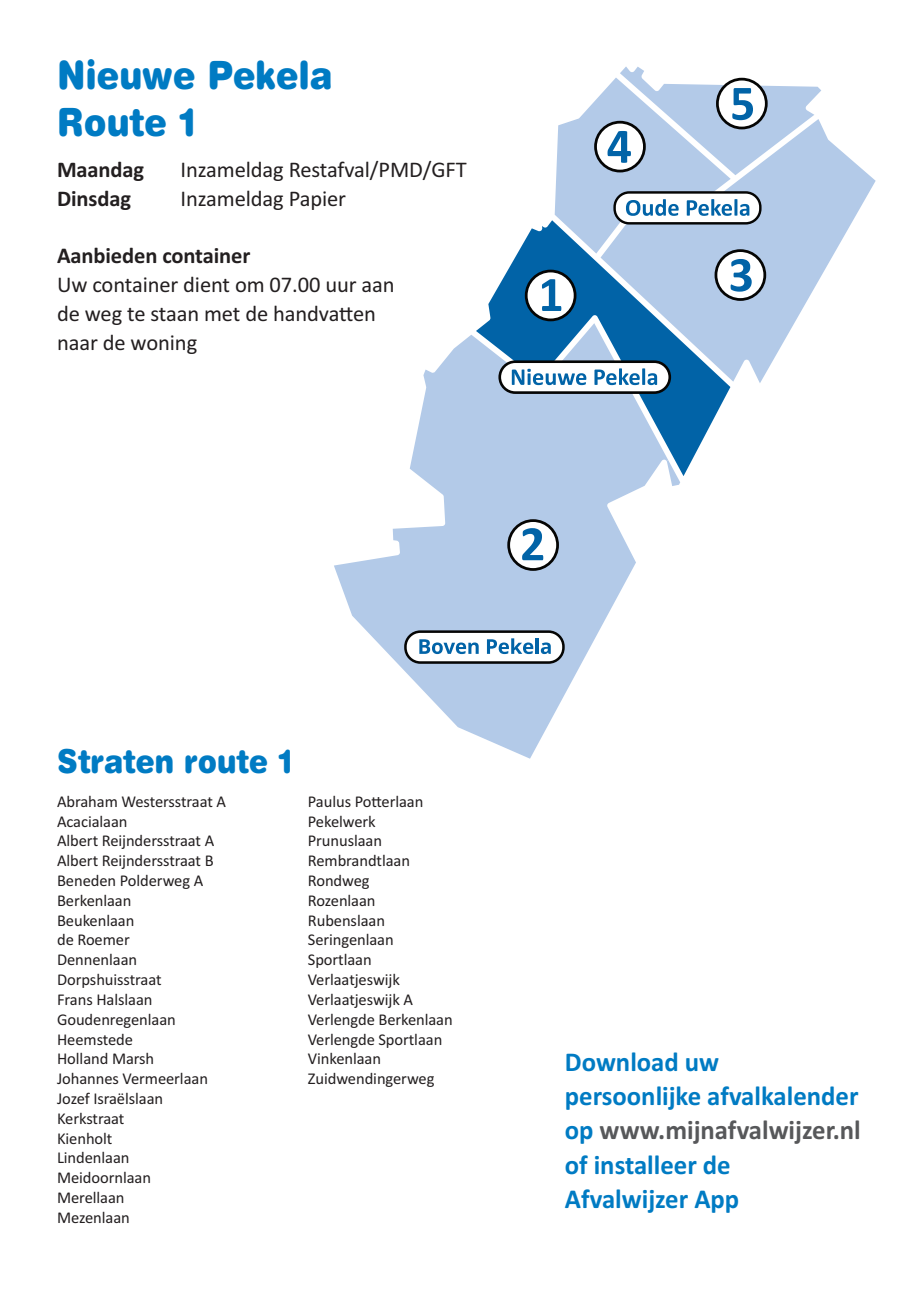
<style>
.page{position:relative;width:919px;height:1289px;background:#fff}
.page>*{position:absolute;margin:0;border:0;box-sizing:border-box;transform-origin:0 0}
.t1{font:900 39px/46.8px "Helvetica Rounded";color:#007bc3;scale:.88 1}
.t2{font:900 33px "Helvetica Rounded";color:#007bc3;scale:.88 1}
.t3{font:700 27.3px/34.2px "Calibri";color:#007bc3}
.t4{font:22.5px/28.8px "Calibri";letter-spacing:-.005em;color:#231f20}
.t5{font:700 22.5px "Calibri";letter-spacing:-.005em;color:#231f20}
.t6{font:16.5px/19.8px "Calibri";letter-spacing:-.005em;color:#231f20}
.s1{color:#57585a}
</style>
<div class="page">
<svg style="left:730px;top:125px;width:145px;height:258px"></svg>
<svg style="left:486px;top:220px;width:244px;height:256px"></svg>
<svg style="left:668px;top:460px;width:12px;height:26px"></svg>
<svg style="left:334px;top:323px;width:334px;height:435px;fill:#b3cae8"></svg>
<div style="left:499px;top:362px;width:170px;height:30px;background:#fff;border-radius:15px"></div>
<div style="left:498px;top:360px;width:173px;height:34px;border:3px solid #050504;border-radius:15px"></div>
<svg style="left:511px;top:369px;width:75px;height:16px"></svg>
<svg style="left:594px;top:368px;width:63px;height:17px"></svg>
<svg style="left:508px;top:520px;width:49px;height:49px"></svg>
<div style="left:507px;top:519px;width:52px;height:52px;border:3px solid #050504;border-radius:50%"></div>
<div style="left:526px;top:271px;width:49px;height:49px;background:#fff;border-radius:50%"></div>
<div style="left:524px;top:270px;width:52px;height:51px;border:3px solid #050504;border-radius:50%"></div>
<svg style="left:522px;top:528px;width:21px;height:32px"></svg>
<svg style="left:715px;top:250px;width:49px;height:49px"></svg>
<div style="left:714px;top:249px;width:52px;height:52px;border:3px solid #050504;border-radius:50%"></div>
<svg style="left:730px;top:259px;width:21px;height:33px"></svg>
<svg style="left:554px;top:66px;width:267px;height:187px"></svg>
<svg style="left:542px;top:279px;width:19px;height:32px"></svg>
<div style="left:405px;top:631px;width:158px;height:31px;background:#fff;border-radius:15px"></div>
<div style="left:404px;top:630px;width:160px;height:33px;border:3px solid #050504;border-radius:15px"></div>
<svg style="left:419px;top:639px;width:59px;height:15px"></svg>
<svg style="left:487px;top:638px;width:46px;height:16px"></svg>
<hr style="left:535px;top:638px;width:3px;height:16px;background:#0163a7">
<svg style="left:541px;top:642px;width:9px;height:12px"></svg>
<h1 class="t1" style="left:57px;top:55px;width:314px">Nieuwe Pekela<br>Route 1</h1>
<h3 class="t5" style="left:57px;top:156px;width:89px">Maandag</h3>
<h3 class="t4" style="left:180px;top:155px;width:288px">Inzameldag Restafval/PMD/GFT</h3>
<h3 class="t5" style="left:57px;top:185px;width:75px">Dinsdag</h3>
<h3 class="t4" style="left:180px;top:183px;width:167px">Inzameldag Papier</h3>
<h3 class="t5" style="left:57px;top:242px;width:195px">Aanbieden container</h3>
<h3 class="t4" style="left:57px;top:270px;width:339px">Uw container dient om 07.00 uur aan de weg te staan met de handvatten naar de woning</h3>
<h2 class="t2" style="left:57px;top:749px;width:269px">Straten route 1</h2>
<p class="t6" style="left:57px;top:791px;width:170px">Abraham Westersstraat A<br>Acacialaan<br>Albert Reijndersstraat A<br>Albert Reijndersstraat B<br>Beneden Polderweg A<br>Berkenlaan<br>Beukenlaan<br>de Roemer<br>Dennenlaan<br>Dorpshuisstraat<br>Frans Halslaan<br>Goudenregenlaan<br>Heemstede<br>Holland Marsh<br>Johannes Vermeerlaan<br>Jozef Israëlslaan<br>Kerkstraat<br>Kienholt<br>Lindenlaan<br>Meidoornlaan<br>Merellaan<br>Mezenlaan</p>
<p class="t6" style="left:308px;top:791px;width:146px">Paulus Potterlaan<br>Pekelwerk<br>Prunuslaan<br>Rembrandtlaan<br>Rondweg<br>Rozenlaan<br>Rubenslaan<br>Seringenlaan<br>Sportlaan<br>Verlaatjeswijk<br>Verlaatjeswijk A<br>Verlengde Berkenlaan<br>Verlengde Sportlaan<br>Vinkenlaan<br>Zuidwendingerweg</p>
<h3 class="t3" style="left:565px;top:1044px;width:297px">Download uw persoonlijke afvalkalender op <span class="s1">www.mijnafvalwijzer.nl </span>of installeer de<br>Afvalwijzer App</h3>
</div>
